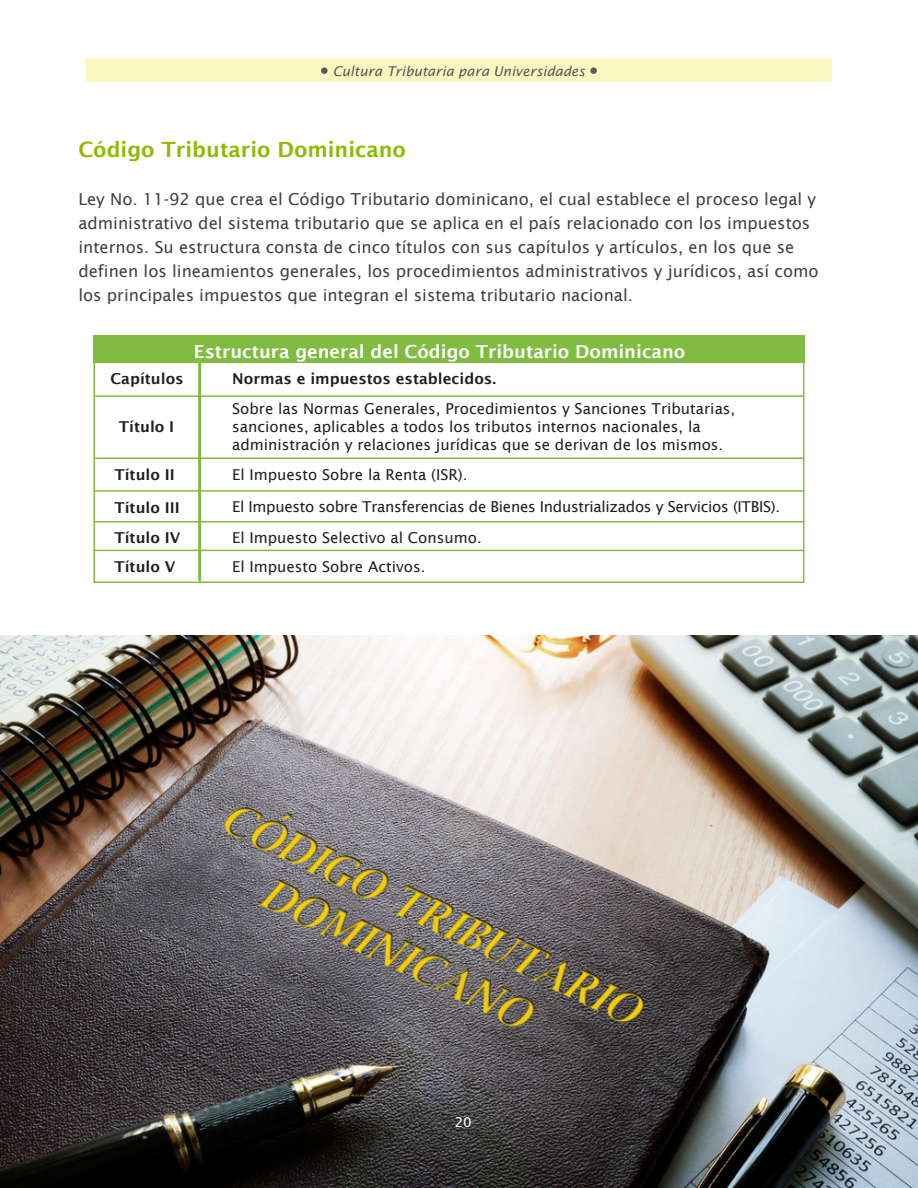
<style>
.page{position:relative;width:918px;height:1188px;background:#fff}
.page>*{position:absolute;margin:0;border:0;box-sizing:border-box;transform-origin:0 0}
.t1{font:600 21px "Lucida Sans";color:#8dbb00}
.t2{font:600 18px "Lucida Sans";color:#fff}
.t3{font:16.5px/24px "Lucida Sans";color:#414042}
.t4{font:15px/18px "Lucida Sans";color:#231f20}
.t5{font:15px/31.8px "Lucida Sans";letter-spacing:-.02em;color:#231f20}
.t6{font:600 15px/32.7px "Lucida Sans";color:#231f20}
.t7{font:italic 13.5px "Lucida Sans";color:#58595b}
.t8{font:13.5px "Lucida Sans";color:#fff}
</style>
<div class="page">
<div style="left:94px;top:335px;width:711px;height:27px;background:#80bc41"></div>
<hr style="left:94px;top:395px;width:710px;height:2px;background:#80bc41">
<hr style="left:198px;top:362px;width:3px;height:219px;background:#80bc41">
<hr style="left:94px;top:458px;width:710px;height:1px;background:#80bc41">
<hr style="left:94px;top:490px;width:710px;height:2px;background:#80bc41">
<hr style="left:94px;top:521px;width:710px;height:1px;background:#80bc41">
<hr style="left:94px;top:550px;width:710px;height:1px;background:#80bc41">
<div style="left:93px;top:338px;width:711px;height:245px;border:2px solid #80bc41"></div>
<img style="left:0;top:635px;width:918px;height:553px">
<div style="left:86px;top:58px;width:746px;height:24px;background:#f9f7bf"></div>
<svg style="left:321px;top:67px;width:7px;height:7px"></svg>
<svg style="left:590px;top:67px;width:7px;height:7px"></svg>
<p class="t7" style="left:333px;top:64px;width:254px">Cultura Tributaria para Universidades</p>
<p class="t1" style="left:78px;top:138px;width:329px">Código Tributario Dominicano</p>
<p class="t3" style="left:78px;top:187px;width:742px">Ley No. 11-92 que crea el Código Tributario dominicano, el cual establece el proceso legal y administrativo del sistema tributario que se aplica en el país relacionado con los impuestos internos. Su estructura consta de cinco títulos con sus capítulos y artículos, en los que se definen los lineamientos generales, los procedimientos administrativos y jurídicos, así como los principales impuestos que integran el sistema tributario nacional.</p>
<p class="t6" style="left:111px;top:363px;width:75px">Capítulos</p>
<p class="t6" style="left:119px;top:410px;width:57px">Título I</p>
<p class="t6" style="left:114px;top:459px;width:67px">Título II<br>Título III</p>
<p class="t6" style="left:114px;top:523px;width:67px;line-height:28.8px">Título IV<br>Título V</p>
<p class="t2" style="left:194px;top:341px;width:493px">Estructura general del Código Tributario Dominicano</p>
<p class="t6" style="left:232px;top:362px;width:265px">Normas e impuestos establecidos.</p>
<p class="t4" style="left:232px;top:400px;width:505px">Sobre las Normas Generales, Procedimientos y Sanciones Tributarias, sanciones, aplicables a todos los tributos internos nacionales, la administración y relaciones jurídicas que se derivan de los mismos.</p>
<p class="t5" style="left:232px;top:458px;width:549px">El Impuesto Sobre la Renta (ISR).<br>El Impuesto sobre Transferencias de Bienes Industrializados y Servicios (ITBIS).<br>El Impuesto Selectivo al Consumo.</p>
<p class="t4" style="left:232px;top:558px;width:195px">El Impuesto Sobre Activos.</p>
<p class="t8" style="left:455px;top:1115px;width:19px">20</p>
</div>
